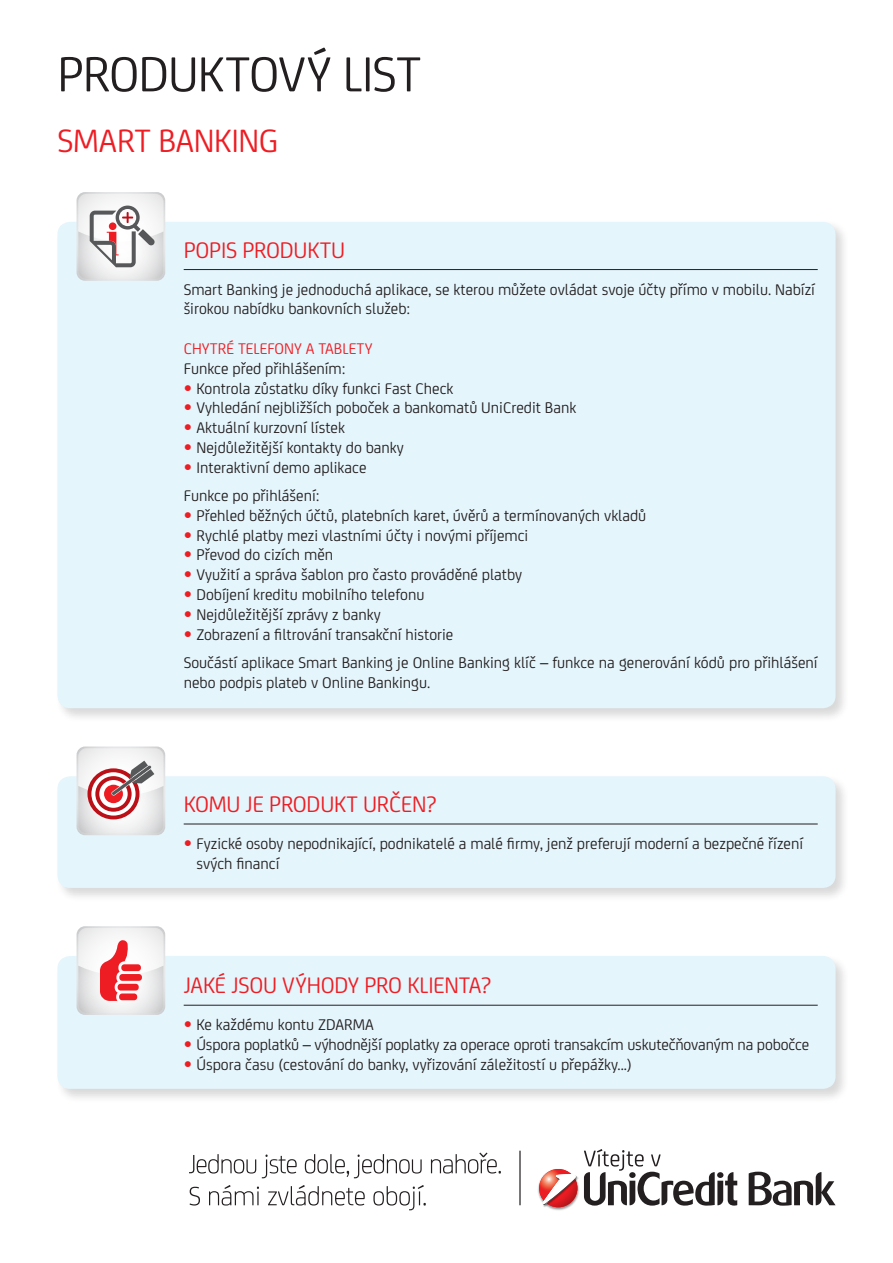
<style>
.page{position:relative;width:893px;height:1263px;background:#fff}
.page>*{position:absolute;margin:0;border:0;box-sizing:border-box;transform-origin:0 0}
.t1{font:52.5px "Uni Credit";letter-spacing:-.02em;color:#231f20}
.t2{font:34.5px "Uni Credit";letter-spacing:-.01em;color:#ee1d23}
.t3{font:24px "Uni Credit";letter-spacing:-.01em;color:#ee1d23}
.t4{font:16.5px/19.8px "Uni Credit";color:#231f20}
.t5{font:16.5px "Uni Credit";color:#ee1d23}
.s1{font-family:"Helvetica Neue LT Pro";font-weight:700;color:#ee1d23}
</style>
<div class="page">
<div style="left:55px;top:220px;width:795px;height:502px;background:#231f20;opacity:.17"></div>
<div style="left:57px;top:222px;width:779px;height:486px;background:#e5f5fc;border-radius:13px"></div>
<hr style="left:184px;top:269px;width:634px;height:1px;background:#231f20">
<svg style="left:77px;top:192px;width:88px;height:89px"></svg>
<div style="left:109px;top:222px;width:7px;height:8px;background:#ee1d23;border-radius:50%"></div>
<svg style="left:749px;top:1172px;width:87px;height:34px"></svg>
<svg style="left:584px;top:1149px;width:153px;height:56px"></svg>
<img style="left:538px;top:1169px;width:41px;height:42px">
<svg style="left:539px;top:1169px;width:38px;height:38px"></svg>
<img style="left:542px;top:1174px;width:36px;height:34px">
<svg style="left:542px;top:1174px;width:35px;height:31px"></svg>
<svg style="left:189px;top:1154px;width:67px;height:19px"></svg>
<svg style="left:262px;top:1154px;width:35px;height:24px"></svg>
<svg style="left:305px;top:1154px;width:117px;height:24px"></svg>
<svg style="left:431px;top:1152px;width:70px;height:21px"></svg>
<svg style="left:190px;top:1187px;width:10px;height:18px"></svg>
<svg style="left:209px;top:1185px;width:50px;height:20px"></svg>
<svg style="left:268px;top:1185px;width:97px;height:20px"></svg>
<svg style="left:373px;top:1185px;width:53px;height:25px"></svg>
<hr style="left:519px;top:1151px;width:2px;height:54px;background:#231f20">
<div style="left:55px;top:774px;width:795px;height:128px;background:#231f20;opacity:.17"></div>
<div style="left:57px;top:776px;width:779px;height:112px;background:#e5f5fc;border-radius:13px"></div>
<hr style="left:184px;top:824px;width:634px;height:1px;background:#231f20">
<svg style="left:77px;top:746px;width:88px;height:89px"></svg>
<div style="left:55px;top:954px;width:795px;height:149px;background:#231f20;opacity:.17"></div>
<div style="left:57px;top:956px;width:779px;height:133px;background:#e5f5fc;border-radius:13px"></div>
<hr style="left:184px;top:1005px;width:634px;height:1px;background:#231f20">
<svg style="left:77px;top:926px;width:88px;height:89px"></svg>
<h1 class="t1" style="left:57px;top:37px;width:365px">PRODUKTOVÝ LIST</h1>
<h2 class="t2" style="left:57px;top:116px;width:222px">SMART BANKING</h2>
<h3 class="t3" style="left:184px;top:233px;width:163px">POPIS PRODUKTU</h3>
<p class="t4" style="left:184px;top:278px;width:633px">Smart Banking je jednoduchá aplikace, se kterou můžete ovládat svoje účty přímo v mobilu. Nabízí širokou nabídku bankovních služeb:</p>
<p class="t5" style="left:184px;top:337px;width:190px">CHYTRÉ TELEFONY A TABLETY</p>
<p class="t4" style="left:184px;top:357px;width:164px">Funkce před přihlášením:</p>
<p class="t4" style="left:184px;top:377px;width:271px"><span class="s1">•</span> Kontrola zůstatku díky funkci Fast Check</p>
<p class="t4" style="left:184px;top:397px;width:394px"><span class="s1">•</span> Vyhledání nejbližších poboček a bankomatů UniCredit Bank</p>
<p class="t4" style="left:184px;top:417px;width:163px"><span class="s1">•</span> Aktuální kurzovní lístek</p>
<p class="t4" style="left:184px;top:437px;width:222px"><span class="s1">•</span> Nejdůležitější kontakty do banky</p>
<p class="t4" style="left:184px;top:452px;width:184px;line-height:28.3px"><span class="s1">•</span> Interaktivní demo aplikace<br>Funkce po přihlášení:</p>
<p class="t4" style="left:184px;top:504px;width:464px"><span class="s1">•</span> Přehled běžných účtů, platebních karet, úvěrů a termínovaných vkladů</p>
<p class="t4" style="left:184px;top:524px;width:346px"><span class="s1">•</span> Rychlé platby mezi vlastními účty i novými příjemci</p>
<p class="t4" style="left:184px;top:544px;width:151px"><span class="s1">•</span> Převod do cizích měn</p>
<p class="t4" style="left:184px;top:564px;width:340px"><span class="s1">•</span> Využití a správa šablon pro často prováděné platby</p>
<p class="t4" style="left:184px;top:584px;width:242px"><span class="s1">•</span> Dobíjení kreditu mobilního telefonu</p>
<p class="t4" style="left:184px;top:603px;width:199px"><span class="s1">•</span> Nejdůležitější zprávy z banky</p>
<p class="t4" style="left:184px;top:619px;width:635px;line-height:28.3px"><span class="s1">•</span> Zobrazení a filtrování transakční historie<br>Součástí aplikace Smart Banking je Online Banking klíč – funkce na generování kódů pro přihlášení</p>
<p class="t4" style="left:184px;top:671px;width:248px">nebo podpis plateb v Online Bankingu.</p>
<h3 class="t3" style="left:184px;top:787px;width:255px">KOMU JE PRODUKT URČEN?</h3>
<p class="t4" style="left:196px;top:833px;width:608px;text-indent:-13px"><span class="s1">•</span> Fyzické osoby nepodnikající, podnikatelé a malé firmy, jenž preferují moderní a bezpečné řízení svých financí</p>
<h3 class="t3" style="left:184px;top:968px;width:309px">JAKÉ JSOU VÝHODY PRO KLIENTA?</h3>
<p class="t4" style="left:184px;top:1014px;width:192px"><span class="s1">•</span> Ke každému kontu ZDARMA</p>
<p class="t4" style="left:184px;top:1033px;width:627px"><span class="s1">•</span> Úspora poplatků – výhodnější poplatky za operace oproti transakcím uskutečňovaným na pobočce</p>
<p class="t4" style="left:184px;top:1053px;width:450px"><span class="s1">•</span> Úspora času (cestování do banky, vyřizování záležitostí u přepážky...)</p>
</div>
